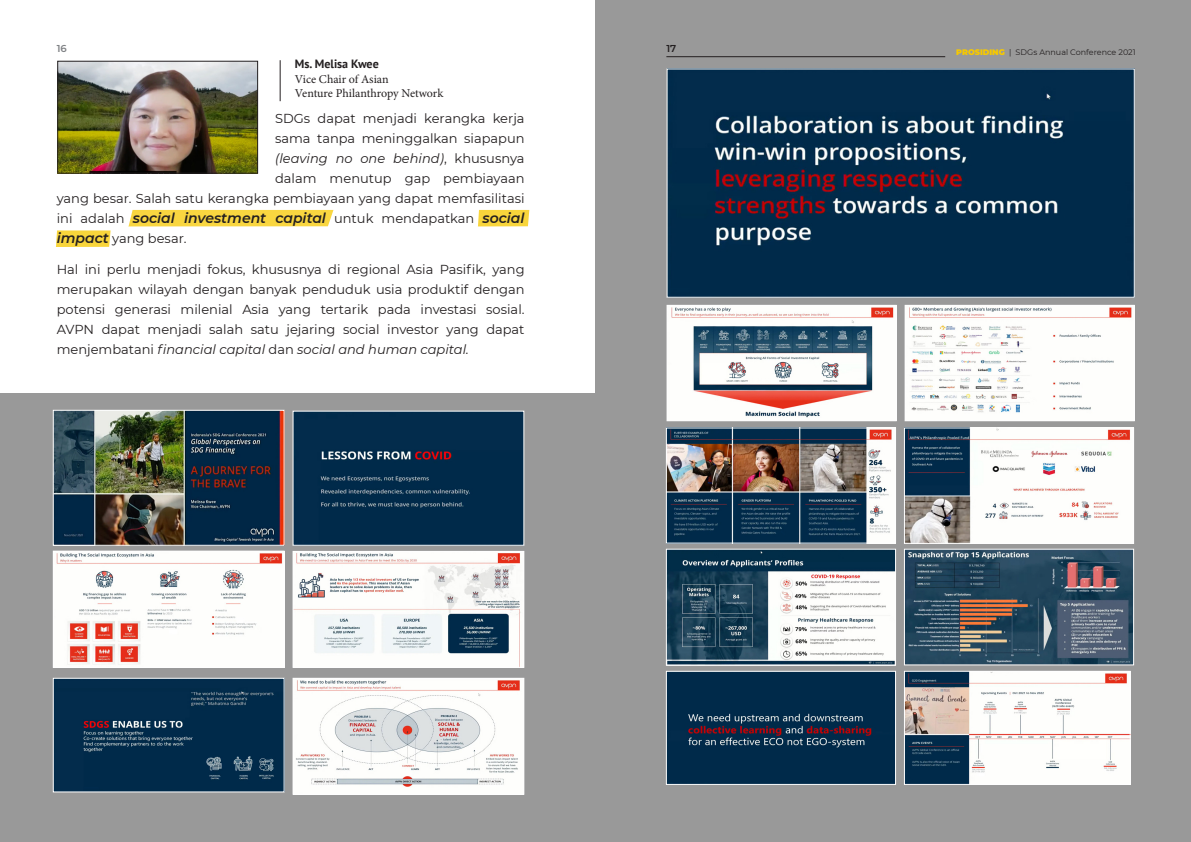
<style>
.page{position:relative;width:1191px;height:842px;background:#fff}
.page>*{position:absolute;margin:0;border:0;box-sizing:border-box;transform-origin:0 0}
.t1{font:italic 600 14px "Montserrat";color:#231f20}
.t2{font:13px/20px "Montserrat";color:#231f20;text-align:right}
.t3{font:12px "Minion Pro";letter-spacing:-.005em;color:#231f20}
.t4{font:700 12px "PT Sans";color:#231f20}
.t5{font:600 10px "Montserrat";color:#808285}
.t6{font:600 10px "Montserrat";color:#231f20}
.t7{font:8px "Montserrat";color:#231f20}
.s1{font-style:italic}
.s2{font-weight:400;font-style:normal;font-size:13px}
.s3{font-weight:600;font-style:italic;font-size:14px}
.s4{font-weight:900;color:#f7c900}
</style>
<div class="page">
<div style="left:128px;top:210px;width:205px;height:16px;background:#f9d640"></div>
<svg style="left:478px;top:210px;width:51px;height:16px"></svg>
<svg style="left:56px;top:230px;width:55px;height:17px"></svg>
<div style="left:0;top:393px;width:595px;height:448px;background:#999"></div>
<div style="left:595px;top:0;width:596px;height:842px;background:#999"></div>
<img style="left:59px;top:63px;width:197px;height:109px">
<div style="left:57px;top:61px;width:201px;height:113px;border:1px solid #231f20"></div>
<hr style="left:280px;top:60px;width:1px;height:41px;background:#231f20">
<img style="left:906px;top:307px;width:226px;height:112px">
<div style="left:904px;top:305px;width:230px;height:116px;border:1px solid #fff"></div>
<img style="left:668px;top:429px;width:226px;height:113px">
<div style="left:666px;top:427px;width:230px;height:117px;border:1px solid #fff"></div>
<img style="left:906px;top:429px;width:226px;height:113px">
<div style="left:904px;top:427px;width:230px;height:117px;border:1px solid #fff"></div>
<img style="left:668px;top:551px;width:226px;height:113px">
<div style="left:666px;top:549px;width:230px;height:117px;border:1px solid #fff"></div>
<img style="left:906px;top:551px;width:226px;height:112px">
<div style="left:904px;top:549px;width:230px;height:116px;border:1px solid #fff"></div>
<img style="left:668px;top:673px;width:226px;height:110px">
<div style="left:666px;top:671px;width:230px;height:114px;border:1px solid #fff"></div>
<img style="left:906px;top:673px;width:222px;height:110px">
<div style="left:904px;top:671px;width:226px;height:114px;border:1px solid #fff"></div>
<img style="left:55px;top:412px;width:227px;height:132px">
<div style="left:53px;top:410px;width:231px;height:136px;border:1px solid #fff"></div>
<img style="left:294px;top:413px;width:228px;height:131px">
<div style="left:292px;top:411px;width:232px;height:135px;border:1px solid #fff"></div>
<img style="left:55px;top:553px;width:227px;height:113px">
<div style="left:53px;top:551px;width:231px;height:117px;border:1px solid #fff"></div>
<img style="left:294px;top:553px;width:228px;height:113px">
<div style="left:292px;top:551px;width:232px;height:117px;border:1px solid #fff"></div>
<img style="left:55px;top:680px;width:227px;height:110px">
<div style="left:53px;top:678px;width:231px;height:114px;border:1px solid #fff"></div>
<img style="left:294px;top:680px;width:228px;height:113px">
<div style="left:292px;top:678px;width:232px;height:117px;border:1px solid #fff"></div>
<img style="left:668px;top:70px;width:464px;height:226px">
<div style="left:666px;top:68px;width:468px;height:230px;border:1px solid #fff"></div>
<img style="left:668px;top:307px;width:226px;height:112px">
<div style="left:666px;top:305px;width:230px;height:116px;border:1px solid #fff"></div>
<hr style="left:666px;top:56px;width:279px;height:1px;background:#231f20">
<p class="t5" style="left:57px;top:41px;width:12px">16</p>
<p class="t6" style="left:666px;top:41px;width:11px">17</p>
<p class="t4" style="left:295px;top:56px;width:85px">Ms. Melisa Kwee</p>
<p class="t3" style="left:295px;top:71px;width:95px">Vice Chair of Asian</p>
<p class="t3" style="left:295px;top:85px;width:150px">Venture Philanthropy Network</p>
<p class="t2" style="left:57px;top:108px;width:469px">SDGs dapat menjadi kerangka kerja<br>sama tanpa meninggalkan siapapun<br><span class="s1">(leaving no one behind)</span>, khususnya<br>dalam menutup gap pembiayaan<br>yang besar. Salah satu kerangka pembiayaan yang dapat memfasilitasi</p>
<p class="t1" style="left:57px;top:208px;width:469px"><span class="s2">ini adalah</span> social investment capital <span class="s2">untuk mendapatkan</span> social</p>
<p class="t2" style="left:57px;top:228px;width:131px"><span class="s3">impact</span> yang besar.</p>
<p class="t2" style="left:57px;top:259px;width:469px;text-align:justify">Hal ini perlu menjadi fokus, khususnya di regional Asia Pasifik, yang merupakan wilayah dengan banyak penduduk usia produktif dengan potensi generasi milenial Asia yang tertarik pada investasi sosial.<br>AVPN dapat menjadi salah satu jejaring social investor yang dapat menjembatani <span class="s1">financial capital</span> dan <span class="s1">social and human capital.</span></p>
<p class="t7" style="left:956px;top:47px;width:181px"><span class="s4">PROSIDING</span> | SDGs Annual Conference 2021</p>
</div>
